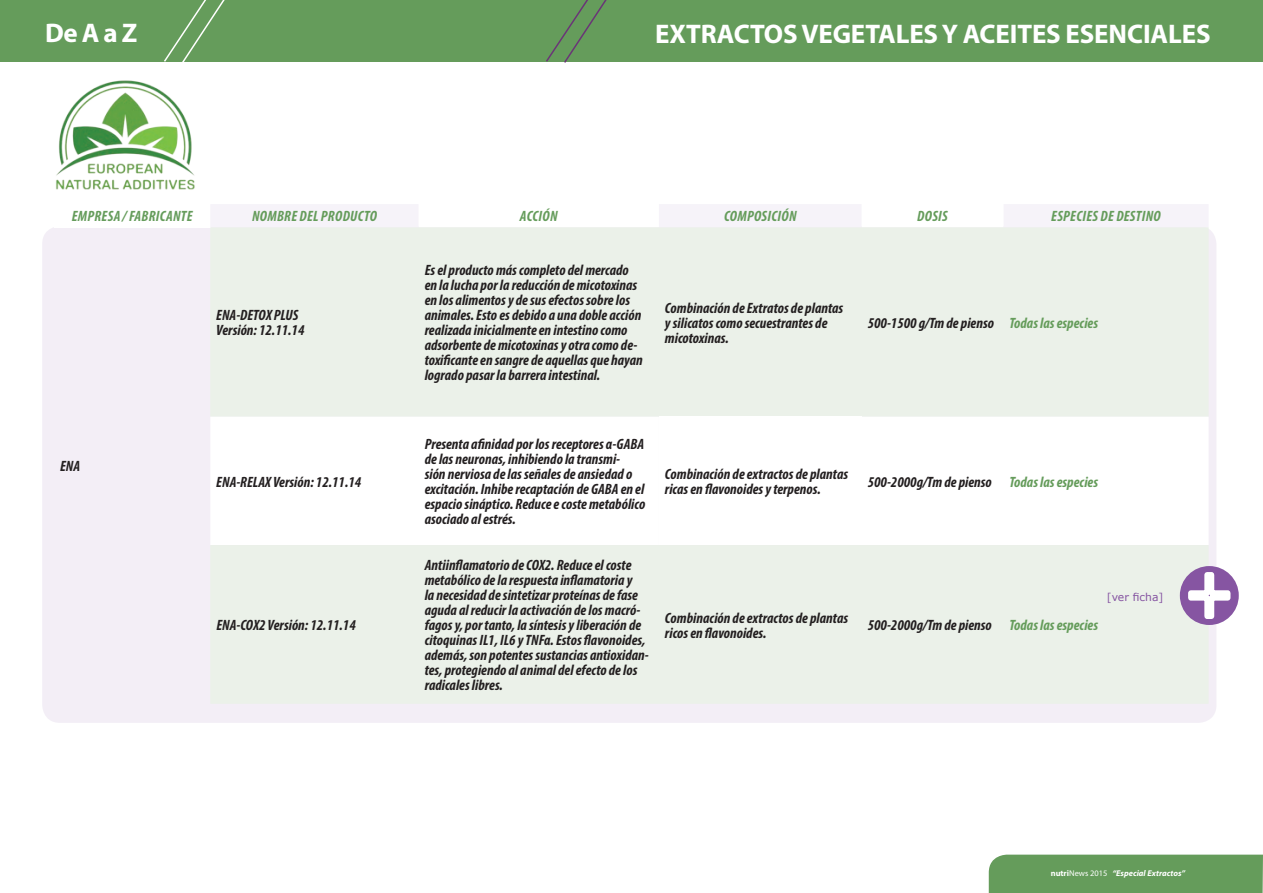
<style>
.page{position:relative;width:1263px;height:893px;background:#fff}
.page>*{position:absolute;margin:0;border:0;box-sizing:border-box;transform-origin:0 0}
.t1{font:700 27px "Myriad Pro";letter-spacing:-.005em;color:#fff}
.t2{font:italic 700 condensed 15px/15px "Myriad Pro";color:#231f20}
.t3{font:italic 700 condensed 15px "Myriad Pro";letter-spacing:.02em;color:#659c5b}
.t4{font:10.8px "MS Reference Sans Serif";color:#8655a2}
.t5{font:italic 700 8.4px "Myriad Pro";color:#fff}
.s1{color:#659c5b}
.s2{font-style:normal}
.s3{font-weight:400;font-style:normal}
</style>
<div class="page">
<div style="left:0;top:0;width:1263px;height:62px;background:#659c5b"></div>
<svg style="left:546px;top:0;width:61px;height:63px"></svg>
<svg style="left:164px;top:0;width:61px;height:62px"></svg>
<div style="left:989px;top:855px;width:274px;height:38px;background:#659c5b"></div>
<div style="left:42px;top:226px;width:1174px;height:497px;background:linear-gradient(to right,#efeff0,#eaf1e7);border-radius:18px"></div>
<div style="left:54px;top:204px;width:156px;height:23px;background:#fff"></div>
<svg style="left:210px;top:204px;width:998px;height:23px"></svg>
<svg style="left:210px;top:417px;width:998px;height:128px"></svg>
<div style="left:659px;top:417px;width:203px;height:128px;background:#fff"></div>
<img style="left:56px;top:80px;width:302px;height:140px">
<div style="left:1180px;top:566px;width:59px;height:59px;background:#8655a2;border-radius:50%"></div>
<svg style="left:1185px;top:569px;width:48px;height:53px"></svg>
<h1 class="t1" style="left:45px;top:15px;width:94px">DE A A Z</h1>
<h1 class="t1" style="left:655px;top:16px;width:557px">EXTRACTOS VEGETALES Y ACEITES ESENCIALES</h1>
<p class="t3" style="left:72px;top:207px;width:122px">Empresa / Fabricante</p>
<p class="t3" style="left:252px;top:207px;width:126px">Nombre del Producto</p>
<p class="t3" style="left:520px;top:207px;width:39px">Acción</p>
<p class="t3" style="left:724px;top:207px;width:74px">Composición</p>
<p class="t3" style="left:917px;top:207px;width:32px">Dosis</p>
<p class="t3" style="left:1051px;top:207px;width:111px">Especies de destino</p>
<p class="t2" style="left:60px;top:458px;width:14px">ENA</p>
<p class="t2" style="left:216px;top:307px;width:90px">ENA -DETOX PLUS<br>Versión: 12.11.14</p>
<p class="t2" style="left:216px;top:474px;width:146px">ENA -RELAX Versión: 12.11.14</p>
<p class="t2" style="left:216px;top:617px;width:141px">ENA -COX2 Versión: 12.11.14</p>
<p class="t2" style="left:425px;top:262px;width:220px">Es el producto más completo del mercado en la lucha por la reducción de micotoxinas en los alimentos y de sus efectos sobre los animales. Esto es debido a una doble acción realizada inicialmente en intestino como adsorbente de micotoxinas y otra como de&shy;toxificante en sangre de aquellas que hayan logrado pasar la barrera intestinal.</p>
<p class="t2" style="left:665px;top:300px;width:180px">Combinación de Extratos de plantas y silicatos como secuestrantes de micotoxinas.</p>
<p class="t2" style="left:868px;top:315px;width:232px">500-1500 g/Tm de pienso <span class="s1">Todas las especies</span></p>
<p class="t2" style="left:425px;top:436px;width:222px">Presenta afinidad por los receptores α-GABA de las neuronas, inhibiendo la transmi-<br>sión nerviosa de las señales de ansiedad o excitación. Inhibe recaptación de GABA en el espacio sináptico. Reduce e coste metabólico asociado al estrés.</p>
<p class="t2" style="left:425px;top:557px;width:226px">Antiinflamatorio de COX2. Reduce el coste metabólico de la respuesta inflamatoria y<br>la necesidad de sintetizar proteínas de fase aguda al reducir la activación de los macró&shy;fagos y, por tanto, la síntesis y liberación de citoquinas IL 1, IL 6 y TNFα. Estos flavonoides, además, son potentes sustancias antioxidan&shy;tes, protegiendo al animal del efecto de los radicales libres.</p>
<p class="t2" style="left:665px;top:466px;width:185px">Combinación de extractos de plantas ricas en flavonoides y terpenos.</p>
<p class="t2" style="left:868px;top:474px;width:232px">500-2000g/Tm de pienso <span class="s1">Todas las especies</span></p>
<p class="t2" style="left:665px;top:610px;width:185px">Combinación de extractos de plantas ricos en flavonoides.</p>
<p class="t2" style="left:868px;top:617px;width:232px">500-2000g/Tm de pienso <span class="s1">Todas las especies</span></p>
<p class="t4" style="left:1107px;top:590px;width:58px">[ver ficha]</p>
<p class="t5" style="left:1051px;top:868px;width:136px"><span class="s2">NUTRI</span><span class="s3">News 2015</span> “Especial Extractos”</p>
</div>
